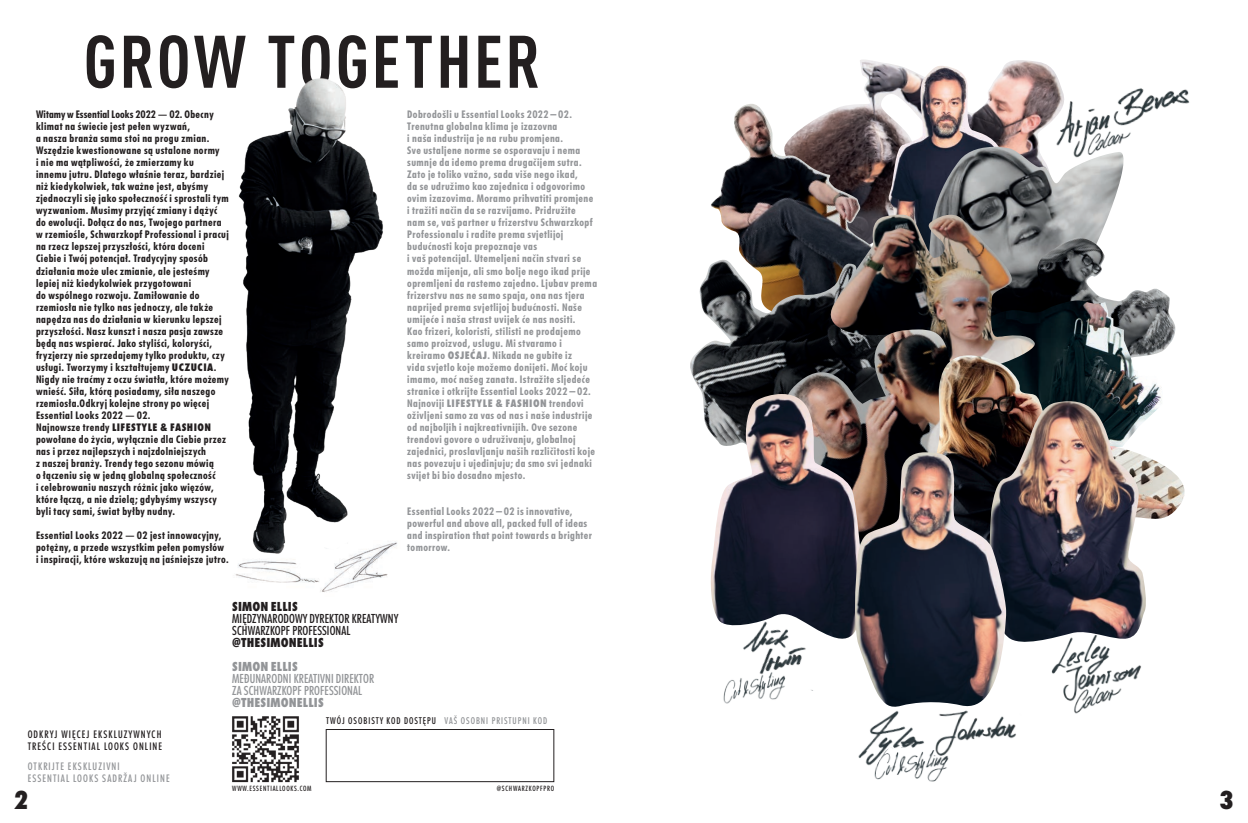
<style>
.page{position:relative;width:1248px;height:823px;background:#fff}
.page>*{position:absolute;margin:0;border:0;box-sizing:border-box;transform-origin:0 0}
.t1{font:700 condensed 73px "DIN Pro";letter-spacing:.04em;color:#231f20}
.t2{font:900 condensed 24px "Futura Now Text";color:#231f20}
.t3{font:500 condensed 12px/12px "Futura Now Headline";letter-spacing:.01em;color:#231f20}
.t4{font:500 condensed 12px/12px "Futura Now Headline";letter-spacing:.01em;color:#939598}
.t5{font:900 condensed 12px "Futura Now Text";letter-spacing:.01em;color:#231f20}
.t6{font:900 condensed 12px "Futura Now Text";letter-spacing:.01em;color:#939598}
.t7{font:800 condensed 10px/12px "Futura Now Headline";letter-spacing:.04em;color:#231f20}
.t8{font:800 condensed 10px/12px "Futura Now Headline";letter-spacing:.04em;color:#939598}
.t9{font:500 condensed 10px/12px "Futura Now Headline";letter-spacing:.11em;color:#231f20}
.t10{font:500 condensed 10px/12px "Futura Now Headline";letter-spacing:.11em;color:#939598}
.t11{font:900 condensed 10px "Futura Now Text";letter-spacing:.04em;color:#231f20}
.t12{font:500 condensed 9px "Futura Now Headline";letter-spacing:.11em;color:#231f20}
.t13{font:500 condensed 9px "Futura Now Headline";letter-spacing:.11em;color:#939598}
.t14{font:500 condensed 7px "Futura Now Headline";letter-spacing:.11em;color:#231f20}
.s1{font-family:"DIN Pro";font-weight:500;font-stretch:normal}
.s2{font-family:"Futura Now Text";font-weight:900}
.s3{font-family:"Futura Now Headline";font-weight:800}
</style>
<div class="page">
<img style="left:860px;top:59px;width:183px;height:88px">
<img style="left:711px;top:104px;width:176px;height:156px">
<img style="left:887px;top:66px;width:127px;height:143px">
<img style="left:915px;top:147px;width:209px;height:90px">
<img style="left:1039px;top:237px;width:136px;height:114px">
<img style="left:1039px;top:300px;width:123px;height:55px">
<img style="left:690px;top:260px;width:130px;height:171px">
<img style="left:820px;top:209px;width:219px;height:146px">
<img style="left:773px;top:329px;width:185px;height:123px">
<img style="left:709px;top:394px;width:155px;height:245px">
<img style="left:931px;top:355px;width:254px;height:164px">
<img style="left:987px;top:401px;width:160px;height:241px">
<img style="left:854px;top:452px;width:152px;height:251px">
<img style="left:1043px;top:63px;width:83px;height:101px">
<img style="left:1095px;top:70px;width:95px;height:68px">
<img style="left:874px;top:772px;width:67px;height:10px">
<img style="left:973px;top:703px;width:43px;height:37px">
<img style="left:854px;top:699px;width:119px;height:73px">
<img style="left:722px;top:609px;width:114px;height:30px">
<img style="left:723px;top:680px;width:57px;height:24px">
<img style="left:735px;top:618px;width:103px;height:74px">
<img style="left:1040px;top:627px;width:102px;height:32px">
<img style="left:1051px;top:659px;width:91px;height:21px">
<img style="left:1051px;top:672px;width:76px;height:42px">
<div style="left:326px;top:728px;width:228px;height:53px;border:1px solid #231f20"></div>
<img style="left:235px;top:542px;width:162px;height:50px">
<img style="left:232px;top:716px;width:67px;height:67px">
<img style="left:235px;top:78px;width:153px;height:479px">
<h1 class="t1" style="left:84px;top:8px;width:458px">GROW TOGETHER</h1>
<p class="t7" style="left:36px;top:108px;width:194px">Witamy w Essential Looks 2022 <span class="s1">—</span> 02. Obecny klimat na świecie jest pełen wyzwań,<br>a nasza branża sama stoi na progu zmian.<br>Wszędzie kwestionowane są ustalone normy<br>i nie ma wątpliwości, że zmierzamy ku<br>innemu jutru. Dlatego właśnie teraz, bardziej niż kiedykolwiek, tak ważne jest, abyśmy zjednoczyli się jako społeczność i sprostali tym wyzwaniom. Musimy przyjąć zmiany i dążyć do ewolucji. Dołącz do nas, Twojego partnera w rzemiośle, Schwarzkopf Professional i pracuj na rzecz lepszej przyszłości, która doceni Ciebie i Twój potencjał. Tradycyjny sposób działania może ulec zmianie, ale jesteśmy lepiej niż kiedykolwiek przygotowani<br>do wspólnego rozwoju. Zamiłowanie do rzemiosła nie tylko nas jednoczy, ale także napędza nas do działania w kierunku lepszej przyszłości. Nasz kunszt i nasza pasja zawsze będą nas wspierać. Jako styliści, koloryści, fryzjerzy nie sprzedajemy tylko produktu, czy usługi. Tworzymy i kształtujemy <span class="s2">UCZUCIA</span>.<br>Nigdy nie traćmy z oczu światła, które możemy wnieść. Siła, którą posiadamy, siła naszego rzemiosła.Odkryj kolejne strony po więcej Essential Looks 2022 <span class="s1">—</span> 02.</p>
<p class="t11" style="left:36px;top:418px;width:176px"><span class="s3">Najnowsze trendy</span> LIFESTYLE &amp; FASHION</p>
<p class="t7" style="left:36px;top:432px;width:191px">powołane do życia, wyłącznie dla Ciebie przez nas i przez najlepszych i najzdolniejszych<br>z naszej branży. Trendy tego sezonu mówią<br>o łączeniu się w jedną globalną społeczność<br>i celebrowaniu naszych różnic jako więzów, które łączą, a nie dzielą; gdybyśmy wszyscy byli tacy sami, świat byłby nudny.</p>
<p class="t7" style="left:36px;top:528px;width:194px">Essential Looks 2022 <span class="s1">—</span> 02 jest innowacyjny, potężny, a przede wszystkim pełen pomysłów i inspiracji, które wskazują na jaśniejsze jutro.</p>
<p class="t8" style="left:407px;top:108px;width:191px">Dobrodošli u Essential Looks 2022 — 02.<br>Trenutna globalna klima je izazovna<br>i naša industrija je na rubu promjena.<br>Sve ustaljene norme se osporavaju i nema sumnje da idemo prema drugačijem sutra.<br>Zato je toliko važno, sada više nego ikad,<br>da se udružimo kao zajednica i odgovorimo ovim izazovima. Moramo prihvatiti promjene i tražiti način da se razvijamo. Pridružite<br>nam se, vaš partner u frizerstvu Schwarzkopf Professionalu i radite prema svjetlijoj budućnosti koja prepoznaje vas<br>i vaš potencijal. Utemeljeni način stvari se možda mijenja, ali smo bolje nego ikad prije opremljeni da rastemo zajedno. Ljubav prema frizerstvu nas ne samo spaja, ona nas tjera naprijed prema svjetlijoj budućnosti. Naše umijeće i naša strast uvijek će nas nositi.<br>Kao frizeri, koloristi, stilisti ne prodajemo samo proizvod, uslugu. Mi stvaramo i kreiramo <span class="s2">OSJEĆAJ</span>. Nikada ne gubite iz<br>vida svjetlo koje možemo donijeti. Moć koju imamo, moć našeg zanata. Istražite sljedeće stranice i otkrijte Essential Looks 2022 — 02.<br>Najnoviji <span class="s2">LIFESTYLE &amp; FASHION</span> trendovi oživljeni samo za vas od nas i naše industrije od najboljih i najkreativnijih. Ove sezone trendovi govore o udruživanju, globalnoj zajednici, proslavljanju naših različitosti koje nas povezuju i ujedinjuju; da smo svi jednaki svijet bi bio dosadno mjesto.</p>
<p class="t8" style="left:407px;top:504px;width:186px">Essential Looks 2022 — 02 is innovative, powerful and above all, packed full of ideas and inspiration that point towards a brighter tomorrow.</p>
<p class="t5" style="left:232px;top:596px;width:67px">SIMON ELLIS</p>
<p class="t3" style="left:232px;top:611px;width:168px">MIĘDZYNARODOWY DYREKTOR KREATYWNY<br>SCHWARZKOPF PROFESSIONAL</p>
<p class="t5" style="left:232px;top:632px;width:93px">@THESIMONELLIS</p>
<p class="t6" style="left:232px;top:655px;width:67px">SIMON ELLIS</p>
<p class="t4" style="left:232px;top:671px;width:143px">MEĐUNARODNI KREATIVNI DIREKTOR<br>ZA SCHWARZKOPF PROFESSIONAL</p>
<p class="t6" style="left:232px;top:691px;width:93px">@THESIMONELLIS</p>
<p class="t9" style="left:28px;top:726px;width:136px">ODKRYJ WIĘCEJ EKSKLUZYWNYCH<br>TREŚCI ESSENTIAL LOOKS ONLINE</p>
<p class="t10" style="left:28px;top:759px;width:143px">OTKRIJTE EKSKLUZIVNI<br>ESSENTIAL LOOKS SADRŽAJ ONLINE</p>
<p class="t12" style="left:326px;top:712px;width:111px">TWÓJ OSOBISTY KOD DOSTĘPU</p>
<p class="t13" style="left:444px;top:712px;width:104px">VAŠ OSOBNI PRISTUPNI KOD</p>
<p class="t14" style="left:232px;top:782px;width:81px">WWW.ESSENTIALLOOKS.COM</p>
<p class="t14" style="left:496px;top:782px;width:59px">@SCHWARZKOPFPRO</p>
<h2 class="t2" style="left:14px;top:778px;width:16px">2</h2>
<h2 class="t2" style="left:1218px;top:778px;width:16px">3</h2>
</div>
